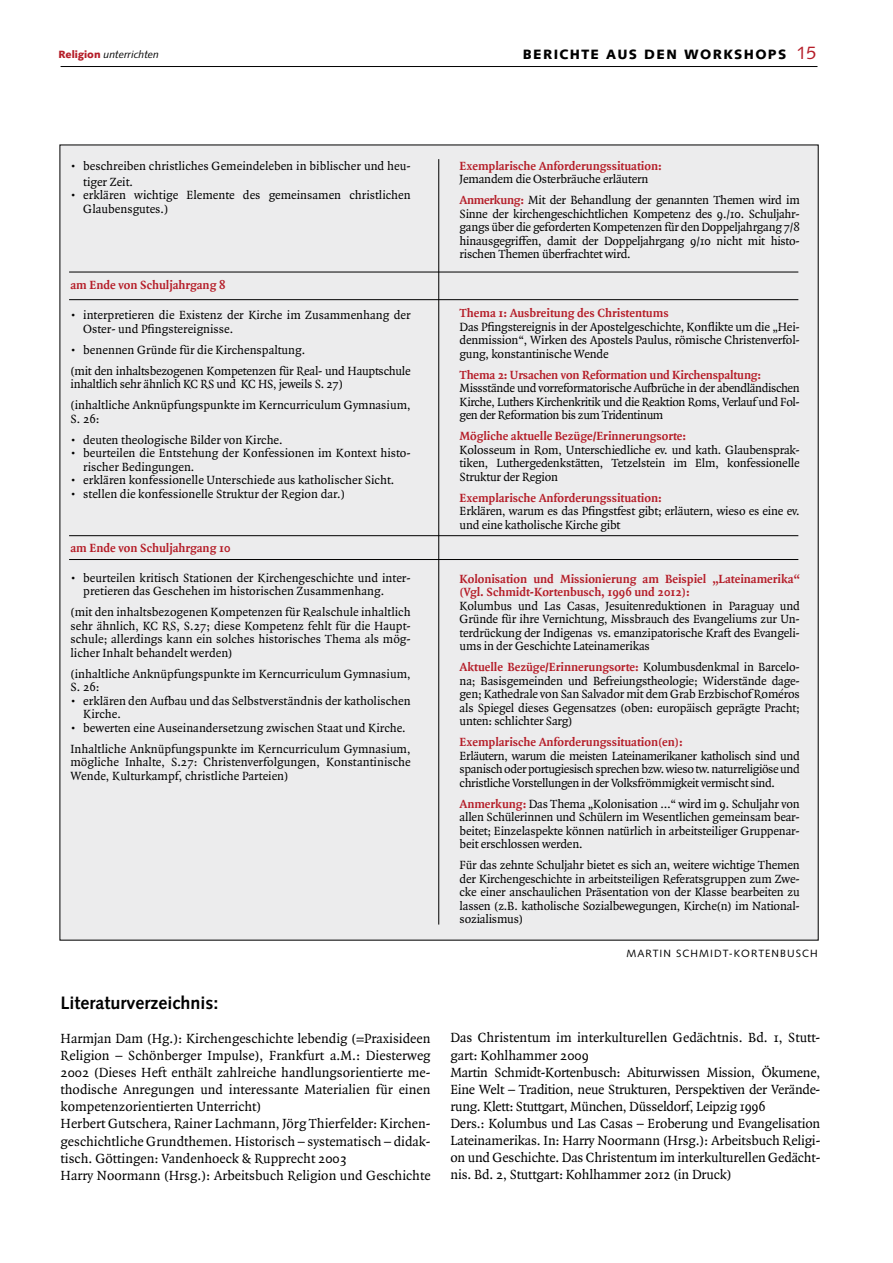
<style>
.page{position:relative;width:893px;height:1263px;background:#fff}
.page>*{position:absolute;margin:0;border:0;box-sizing:border-box;transform-origin:0 0}
.t1{font:700 18px "Syntax";color:#000}
.t2{font:14.25px/17.1px "Quadraat";color:#000}
.t3{font:900 13.5px "Syntax";letter-spacing:.1em;color:#000}
.t4{font:12.75px/13.5px "Quadraat";color:#000}
.t5{font:700 12.75px/13.5px "Quadraat";color:#b51d28}
.t6{font:12.75px/21px "Quadraat";letter-spacing:-.02em;color:#000}
.t7{font:10.5px "Syntax";color:#000}
.t8{font:italic 10.5px "Syntax";color:#000}
.s1{font-weight:900;font-style:normal;color:#b51d28}
.s2{font-weight:400;font-size:18px;color:#b51d28}
.s3{font-weight:700;color:#b51d28}
</style>
<div class="page">
<hr style="left:61px;top:66px;width:756px;height:1px;background:#000">
<div style="left:60px;top:145px;width:758px;height:795px;background:#ececed"></div>
<hr style="left:438px;top:159px;width:1px;height:765px;background:#000">
<hr style="left:69px;top:272px;width:729px;height:1px;background:#000">
<hr style="left:69px;top:299px;width:729px;height:1px;background:#000">
<hr style="left:69px;top:535px;width:729px;height:1px;background:#000">
<hr style="left:69px;top:559px;width:729px;height:1px;background:#000">
<p class="t8" style="left:58px;top:49px;width:102px"><span class="s1">RELIGION</span> unterrichten</p>
<p class="t3" style="left:523px;top:46px;width:19px">BERI</p>
<p class="t3" style="left:560px;top:46px;width:258px">CHTE AUS DE N WORKSHOPS <span class="s2">15</span></p>
<p class="t4" style="left:83px;top:158px;width:329px;line-height:15.8px;text-indent:-13px">• beschreiben christliches Gemeindeleben in biblischer und heu&shy;tiger Zeit.</p>
<p class="t4" style="left:83px;top:189px;width:329px;text-indent:-13px">• erklären wichtige Elemente des gemeinsamen christlichen<br>Glaubensgutes.)</p>
<p class="t5" style="left:71px;top:279px;width:156px">am Ende von Schuljahrgang 8</p>
<p class="t4" style="left:83px;top:309px;width:329px;text-indent:-13px">• interpretieren die Existenz der Kirche im Zusammenhang der<br>Oster- und Pfingstereignisse.</p>
<p class="t6" style="left:71px;top:340px;width:342px">• benennen Gründe für die Kirchenspaltung.<br>(mit den inhaltsbezogenen Kompetenzen für Real- und Hauptschule</p>
<p class="t4" style="left:71px;top:374px;width:342px;line-height:21px">inhaltlich sehr ähnlich KC RS und KC HS, jeweils S. 27)<br>(inhaltliche Anknüpfungspunkte im Kerncurriculum Gymnasium,</p>
<p class="t4" style="left:71px;top:412px;width:30px">S. 26:</p>
<p class="t4" style="left:71px;top:433px;width:214px">• deuten theologische Bilder von Kirche.</p>
<p class="t4" style="left:83px;top:447px;width:329px;text-indent:-13px">• beurteilen die Entstehung der Konfessionen im Kontext histo&shy;rischer Bedingungen.</p>
<p class="t4" style="left:71px;top:474px;width:325px">• erklären konfessionelle Unterschiede aus katholischer Sicht.</p>
<p class="t4" style="left:71px;top:487px;width:276px">• stellen die konfessionelle Struktur der Region dar.)</p>
<p class="t5" style="left:71px;top:541px;width:161px">am Ende von Schuljahrgang 10</p>
<p class="t4" style="left:83px;top:571px;width:329px;text-indent:-13px">• beurteilen kritisch Stationen der Kirchengeschichte und inter&shy;pretieren das Geschehen im historischen Zusammenhang.</p>
<p class="t4" style="left:71px;top:606px;width:342px;text-align:justify">(mit den inhaltsbezogenen Kompetenzen für Realschule inhaltlich sehr ähnlich, KC RS, S.27; diese Kompetenz fehlt für die Haupt&shy;schule; allerdings kann ein solches historisches Thema als mög&shy;licher Inhalt behandelt werden)</p>
<p class="t4" style="left:71px;top:667px;width:342px">(inhaltliche Anknüpfungspunkte im Kerncurriculum Gymnasium,<br>S. 26:</p>
<p class="t4" style="left:83px;top:694px;width:329px;text-indent:-13px">• erklären den Aufbau und das Selbstverständnis der katholischen<br>Kirche.</p>
<p class="t4" style="left:71px;top:718px;width:342px;line-height:21px">• bewerten eine Auseinandersetzung zwischen Staat und Kirche.<br>Inhaltliche Anknüpfungspunkte im Kerncurriculum Gymnasium,</p>
<p class="t4" style="left:71px;top:756px;width:342px">mögliche Inhalte, S.27: Christenverfolgungen, Konstantinische<br>Wende, Kulturkampf, christliche Parteien)</p>
<p class="t5" style="left:460px;top:160px;width:204px">Exemplarische Anforderungssituation:</p>
<p class="t6" style="left:460px;top:169px;width:342px">Jemandem die Osterbräuche erläutern<br><span class="s3">Anmerkung:</span> Mit der Behandlung der genannten Themen wird im</p>
<p class="t4" style="left:460px;top:208px;width:342px;text-align:justify">Sinne der kirchengeschichtlichen Kompetenz des 9./10. Schuljahr&shy;gangs über die geforderten Kompetenzen für den Doppeljahrgang 7/8 hinausgegriffen, damit der Doppeljahrgang 9/10 nicht mit histo&shy;rischen Themen überfrachtet wird.</p>
<p class="t5" style="left:460px;top:307px;width:211px">Thema 1: Ausbreitung des Christentums</p>
<p class="t4" style="left:460px;top:320px;width:342px;text-align:justify">Das Pfingstereignis in der Apostelgeschichte, Konflikte um die „Hei&shy;denmission“, Wirken des Apostels Paulus, römische Christenverfol&shy;gung, konstantinische Wende</p>
<p class="t5" style="left:460px;top:368px;width:303px">Thema 2: Ursachen von Reformation und Kirchenspaltung:</p>
<p class="t4" style="left:460px;top:382px;width:342px;text-align:justify">Missstände und vorreformatorische Aufbrüche in der abendländischen Kirche, Luthers Kirchenkritik und die Reaktion Roms, Verlauf und Fol&shy;gen der Reformation bis zum Tridentinum</p>
<p class="t5" style="left:460px;top:430px;width:228px">Mögliche aktuelle Bezüge/Erinnerungsorte:</p>
<p class="t4" style="left:460px;top:443px;width:342px;text-align:justify">Kolosseum in Rom, Unterschiedliche ev. und kath. Glaubensprak&shy;tiken, Luthergedenkstätten, Tetzelstein im Elm, konfessionelle Struktur der Region</p>
<p class="t5" style="left:460px;top:491px;width:204px">Exemplarische Anforderungssituation:</p>
<p class="t4" style="left:460px;top:505px;width:342px">Erklären, warum es das Pfingstfest gibt; erläutern, wieso es eine ev. und eine katholische Kirche gibt</p>
<p class="t5" style="left:460px;top:572px;width:342px">Kolonisation und Missionierung am Beispiel „Lateinamerika“ (Vgl. Schmidt-Kortenbusch, 1996 und 2012):</p>
<p class="t4" style="left:460px;top:599px;width:342px;text-align:justify">Kolumbus und Las Casas, Jesuitenreduktionen in Paraguay und Gründe für ihre Vernichtung, Missbrauch des Evangeliums zur Un&shy;terdrückung der Indigenas vs. emanzipatorische Kraft des Evangeli&shy;ums in der Geschichte Lateinamerikas</p>
<p class="t4" style="left:460px;top:661px;width:342px;text-align:justify"><span class="s3">Aktuelle Bezüge/Erinnerungsorte:</span> Kolumbusdenkmal in Barcelo&shy;na; Basisgemeinden und Befreiungstheologie; Widerstände dage&shy;gen; Kathedrale von San Salvador mit dem Grab Erzbischof Roméros als Spiegel dieses Gegensatzes (oben: europäisch geprägte Pracht; unten: schlichter Sarg)</p>
<p class="t5" style="left:460px;top:736px;width:225px">Exemplarische Anforderungssituation(en):</p>
<p class="t4" style="left:460px;top:749px;width:342px;text-align:justify">Erläutern, warum die meisten Lateinamerikaner katholisch sind und spanisch oder portugiesisch sprechen bzw. wieso tw. naturreligiöse und christliche Vorstellungen in der Volksfrömmigkeit vermischt sind.</p>
<p class="t4" style="left:460px;top:797px;width:342px;text-align:justify"><span class="s3">Anmerkung:</span> Das Thema „Kolonisation …“ wird im 9. Schuljahr von allen Schülerinnen und Schülern im Wesentlichen gemeinsam bear&shy;beitet; Einzelaspekte können natürlich in arbeitsteiliger Gruppenar&shy;beit erschlossen werden.</p>
<p class="t4" style="left:460px;top:859px;width:342px;text-align:justify">Für das zehnte Schuljahr bietet es sich an, weitere wichtige Themen der Kirchengeschichte in arbeitsteiligen Referatsgruppen zum Zwe&shy;cke einer anschaulichen Präsentation von der Klasse bearbeiten zu lassen (z.B. katholische Sozialbewegungen, Kirche(n) im National&shy;sozialismus)</p>
<p class="t7" style="left:626px;top:947px;width:19px">MARTIN</p>
<p class="t7" style="left:676px;top:947px;width:15px">SCHMIDT</p>
<p class="t7" style="left:729px;top:947px;width:22px">-KORTENBUSCH</p>
<h1 class="t1" style="left:61px;top:992px;width:159px">Literaturverzeichnis:</h1>
<p class="t2" style="left:61px;top:1030px;width:371px">Harmjan Dam (Hg.): Kirchengeschichte lebendig (=Praxisideen Religion – Schönberger Impulse), Frankfurt a.M.: Diesterweg 2002 (Dieses Heft enthält zahlreiche handlungsorientierte me&shy;thodische Anregungen und interessante Materialien für einen kompetenzorientierten Unterricht)<br>Herbert Gutschera, Rainer Lachmann, Jörg Thierfelder: Kirchen&shy;geschichtliche Grundthemen. Historisch – systematisch – didak&shy;tisch. Göttingen: Vandenhoeck &amp; Rupprecht 2003<br>Harry Noormann (Hrsg.): Arbeitsbuch Religion und Geschichte</p>
<p class="t2" style="left:450px;top:1030px;width:371px">Das Christentum im interkulturellen Gedächtnis. Bd. 1, Stutt&shy;gart: Kohlhammer 2009<br>Martin Schmidt-Kortenbusch: Abiturwissen Mission, Ökumene, Eine Welt – Tradition, neue Strukturen, Perspektiven der Verände&shy;rung. Klett: Stuttgart, München, Düsseldorf, Leipzig 1996<br>Ders.: Kolumbus und Las Casas – Eroberung und Evangelisation Lateinamerikas. In: Harry Noormann (Hrsg.): Arbeitsbuch Religi&shy;on und Geschichte. Das Christentum im interkulturellen Gedächt&shy;nis. Bd. 2, Stuttgart: Kohlhammer 2012 (in Druck)</p>
</div>
